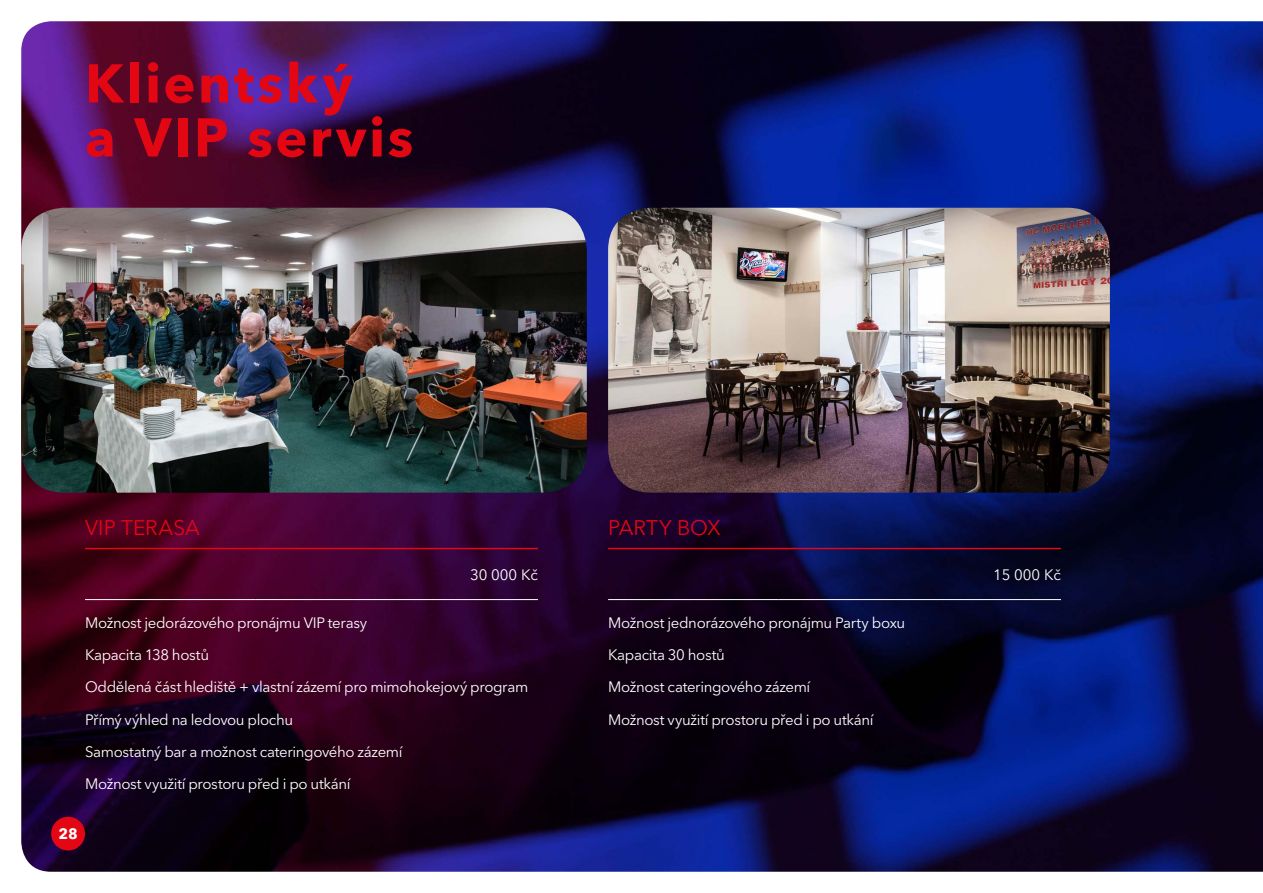
<style>
.page{position:relative;width:1263px;height:893px;background:#fff}
.page>*{position:absolute;margin:0;border:0;box-sizing:border-box;transform-origin:0 0}
.t1{font:700 54px/54px "Avenir Next LT Pro";letter-spacing:.05em;color:#e30613}
.t2{font:21px "Avenir Next LT Pro";color:#e30613}
.t3{font:15px/32.2px "Avenir Next LT Pro";letter-spacing:-.025em;color:#fff}
.t4{font:700 15px "Avenir Next LT Pro";color:#fff}
</style>
<div class="page">
<img style="left:21px;top:21px;width:1242px;height:851px">
<img style="left:608px;top:208px;width:502px;height:285px">
<img style="left:21px;top:208px;width:566px;height:285px">
<hr style="left:85px;top:548px;width:170px;height:1px;background:#e30613">
<hr style="left:255px;top:548px;width:283px;height:1px;background:#e30613">
<hr style="left:85px;top:599px;width:170px;height:1px;background:#fff">
<hr style="left:255px;top:599px;width:283px;height:1px;background:#fff">
<hr style="left:608px;top:548px;width:170px;height:1px;background:#e30613">
<hr style="left:778px;top:548px;width:283px;height:1px;background:#e30613">
<hr style="left:608px;top:599px;width:170px;height:1px;background:#fff">
<hr style="left:778px;top:599px;width:283px;height:1px;background:#fff">
<div style="left:51px;top:817px;width:34px;height:33px;background:#e30613;border-radius:50%"></div>
<h1 class="t1" style="left:85px;top:56px;width:330px">Klientský<br>a VIP servis</h1>
<h2 class="t2" style="left:85px;top:515px;width:116px">VIP TERASA</h2>
<p class="t3" style="left:470px;top:559px;width:69px">30 000 Kč</p>
<p class="t3" style="left:85px;top:607px;width:445px">Možnost jedorázového pronájmu VIP terasy<br>Kapacita 138 hostů<br>Oddělená část hlediště + vlastní zázemí pro mimohokejový program Přímý výhled na ledovou plochu<br>Samostatný bar a možnost cateringového zázemí<br>Možnost využití prostoru před i po utkání</p>
<p class="t4" style="left:58px;top:825px;width:21px">28</p>
<h2 class="t2" style="left:608px;top:515px;width:114px">PARTY BOX</h2>
<p class="t3" style="left:608px;top:607px;width:299px">Možnost jednorázového pronájmu Party boxu Kapacita 30 hostů<br>Možnost cateringového zázemí<br>Možnost využití prostoru před i po utkání</p>
<p class="t3" style="left:993px;top:559px;width:69px">15 000 Kč</p>
</div>
